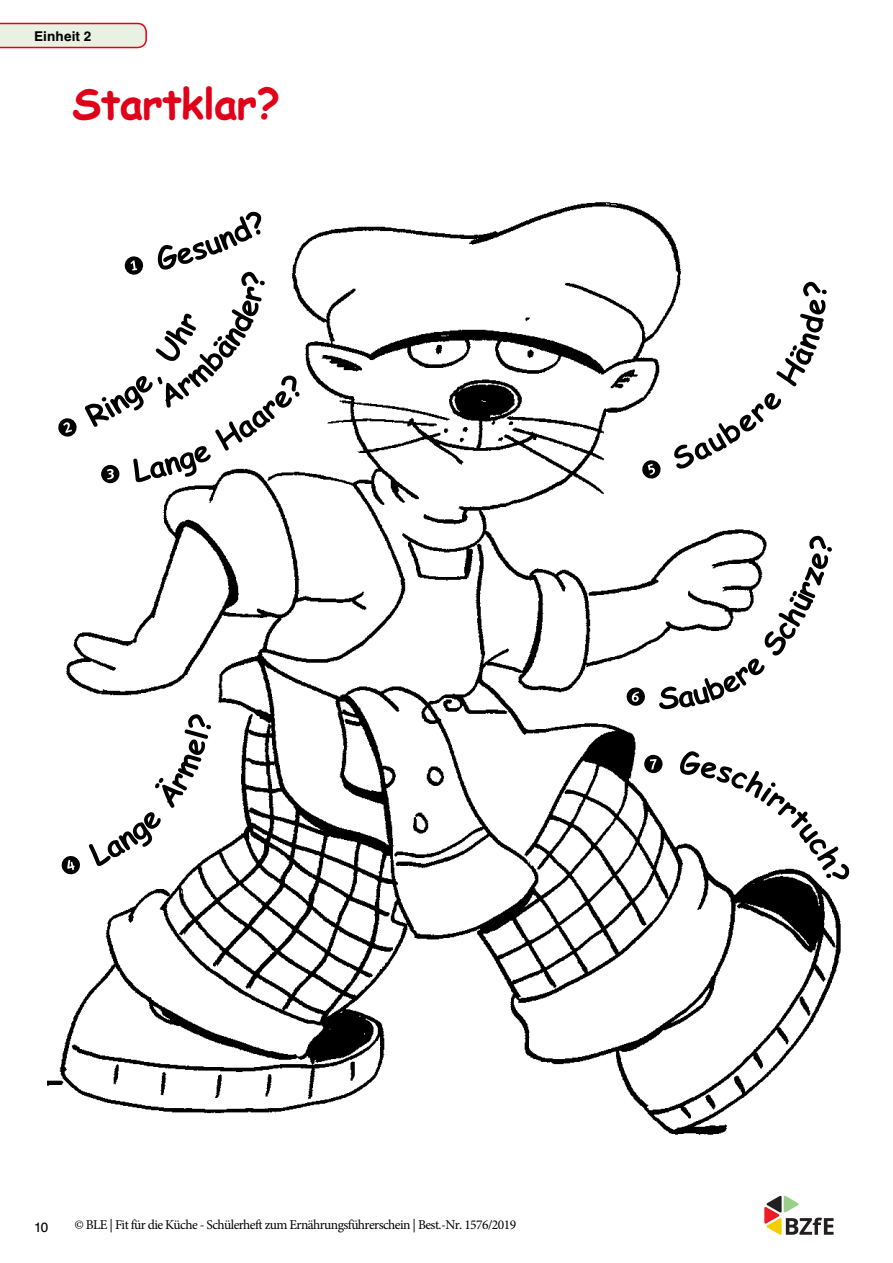
<style>
.page{position:relative;width:893px;height:1263px;background:#fff}
.page>*{position:absolute;margin:0;border:0;box-sizing:border-box;transform-origin:0 0}
.t1{font:700 42px "Comic Sans MS";letter-spacing:-.015em;color:#e10019}
.t2{font:13.5px "Minion Pro";letter-spacing:-.04em;color:#000}
.Tabellen{font:700 13.5px "Schulbuch Nord";letter-spacing:.01em;color:#000}
.t3{font:13.5px "Schulbuch Nord";color:#000}
</style>
<div class="page">
<svg style="left:0;top:22px;width:147px;height:27px;background:#e8d5cc"></svg>
<img style="left:48px;top:202px;width:802px;height:933px">
<svg style="left:641px;top:459px;width:21px;height:21px"></svg>
<svg style="left:674px;top:282px;width:153px;height:187px"></svg>
<svg style="left:644px;top:754px;width:19px;height:19px"></svg>
<svg style="left:680px;top:751px;width:169px;height:129px"></svg>
<svg style="left:61px;top:855px;width:20px;height:20px"></svg>
<svg style="left:89px;top:714px;width:122px;height:152px"></svg>
<svg style="left:57px;top:417px;width:21px;height:21px"></svg>
<svg style="left:85px;top:211px;width:215px;height:272px"></svg>
<svg style="left:626px;top:687px;width:20px;height:19px"></svg>
<svg style="left:659px;top:535px;width:173px;height:174px"></svg>
<img style="left:764px;top:1195px;width:70px;height:40px">
<p class="Tabellen" style="left:34px;top:27px;width:59px">Einheit 2</p>
<p class="t1" style="left:72px;top:72px;width:209px">Startklar?</p>
<p class="t3" style="left:34px;top:1218px;width:16px">10</p>
<p class="t2" style="left:74px;top:1216px;width:443px">© BLE | Fit für die Küche - Schülerheft zum Ernährungsführerschein | Best.-Nr. 1576/2019</p>
</div>
